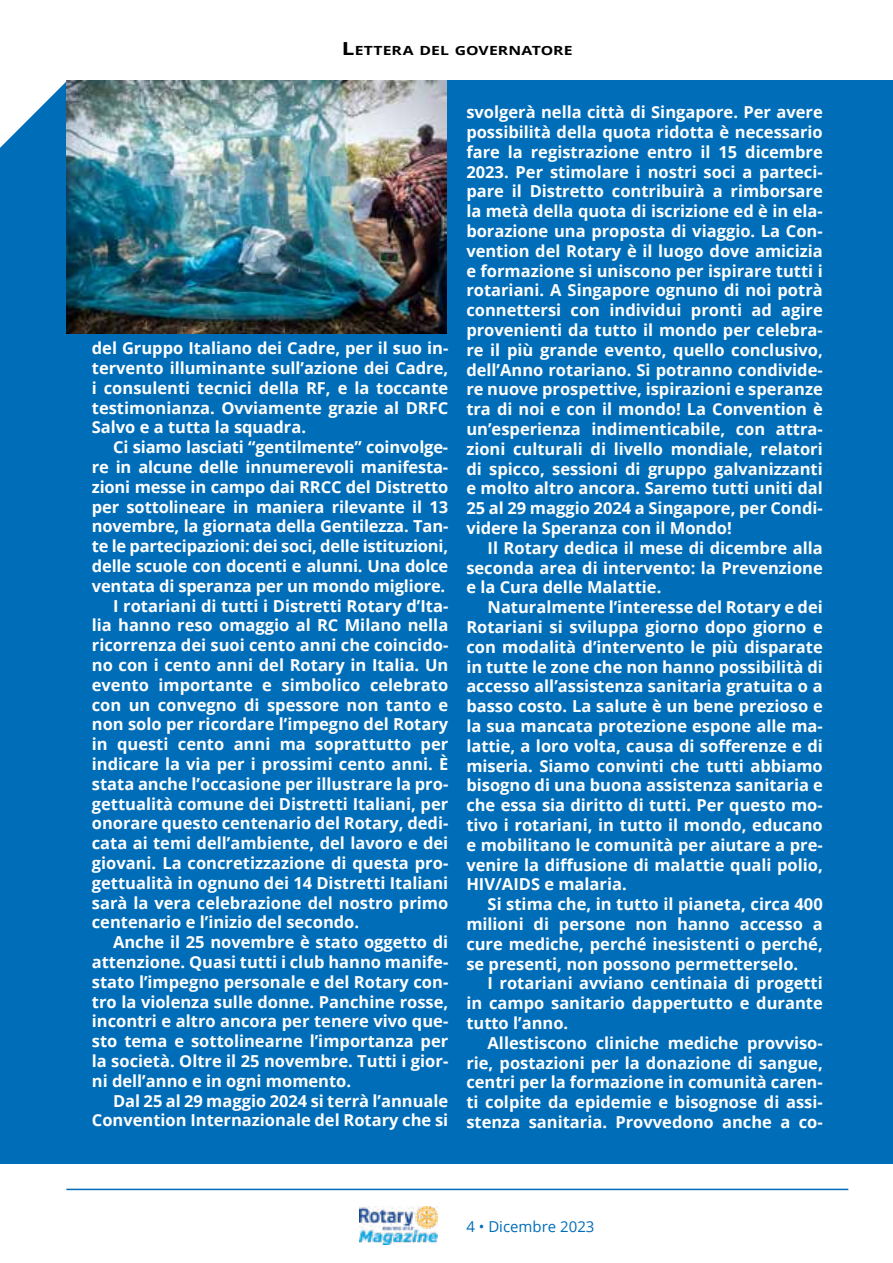
<style>
.page{position:relative;width:893px;height:1263px;background:#fff}
.page>*{position:absolute;margin:0;border:0;box-sizing:border-box;transform-origin:0 0}
.t1{font:700 16.5px "Open Sans";color:#fff}
.t2{font:15px "Open Sans";color:#006db8}
.t3{font:700 12.6px "Open Sans";letter-spacing:.005em;color:#000;scale:1.25 1}
.s1{font-size:18px}
</style>
<div class="page">
<img style="left:359px;top:1206px;width:78px;height:39px">
<hr style="left:66px;top:1189px;width:782px;height:1px;background:#006db8">
<div style="left:0;top:80px;width:893px;height:1084px;background:#006db8"></div>
<svg style="left:0;top:80px;width:66px;height:68px"></svg>
<img style="left:66px;top:80px;width:380px;height:253px">
<p class="t3" style="left:342px;top:42px;width:186px"><span class="s1">L</span> ETTERA DEL GOVERNATORE</p>
<p class="t1" style="left:92px;top:337px;width:358px">del Gruppo Italiano dei Cadre, per il suo in-</p>
<p class="t1" style="left:92px;top:356px;width:358px">tervento illuminante sull’azione dei Cadre,</p>
<p class="t1" style="left:92px;top:376px;width:358px">i consulenti tecnici della RF, e la toccante</p>
<p class="t1" style="left:92px;top:396px;width:358px">testimonianza. Ovviamente grazie al DRFC</p>
<p class="t1" style="left:92px;top:416px;width:216px">Salvo e a tutta la squadra.</p>
<p class="t1" style="left:113px;top:436px;width:337px">Ci siamo lasciati “gentilmente” coinvolge-</p>
<p class="t1" style="left:92px;top:455px;width:358px">re in alcune delle innumerevoli manifesta-</p>
<p class="t1" style="left:92px;top:475px;width:358px">zioni messe in campo dai RRCC del Distretto</p>
<p class="t1" style="left:92px;top:495px;width:358px">per sottolineare in maniera rilevante il 13</p>
<p class="t1" style="left:92px;top:515px;width:358px">novembre, la giornata della Gentilezza. Tan-</p>
<p class="t1" style="left:92px;top:535px;width:358px">te le partecipazioni: dei soci, delle istituzioni,</p>
<p class="t1" style="left:92px;top:554px;width:358px">delle scuole con docenti e alunni. Una dolce</p>
<p class="t1" style="left:92px;top:574px;width:355px">ventata di speranza per un mondo migliore.</p>
<p class="t1" style="left:113px;top:594px;width:337px">I rotariani di tutti i Distretti Rotary d’Ita-</p>
<p class="t1" style="left:92px;top:614px;width:358px">lia hanno reso omaggio al RC Milano nella</p>
<p class="t1" style="left:92px;top:634px;width:358px">ricorrenza dei suoi cento anni che coincido-</p>
<p class="t1" style="left:92px;top:653px;width:358px">no con i cento anni del Rotary in Italia. Un</p>
<p class="t1" style="left:92px;top:673px;width:358px">evento importante e simbolico celebrato</p>
<p class="t1" style="left:92px;top:693px;width:358px">con un convegno di spessore non tanto e</p>
<p class="t1" style="left:92px;top:713px;width:358px">non solo per ricordare l’impegno del Rotary</p>
<p class="t1" style="left:92px;top:733px;width:358px">in questi cento anni ma soprattutto per</p>
<p class="t1" style="left:92px;top:752px;width:358px">indicare la via per i prossimi cento anni. È</p>
<p class="t1" style="left:92px;top:772px;width:358px">stata anche l’occasione per illustrare la pro-</p>
<p class="t1" style="left:92px;top:792px;width:358px">gettualità comune dei Distretti Italiani, per</p>
<p class="t1" style="left:92px;top:812px;width:358px">onorare questo centenario del Rotary, dedi-</p>
<p class="t1" style="left:92px;top:832px;width:358px">cata ai temi dell’ambiente, del lavoro e dei</p>
<p class="t1" style="left:92px;top:851px;width:358px">giovani. La concretizzazione di questa pro-</p>
<p class="t1" style="left:92px;top:871px;width:358px">gettualità in ognuno dei 14 Distretti Italiani</p>
<p class="t1" style="left:92px;top:891px;width:358px">sarà la vera celebrazione del nostro primo</p>
<p class="t1" style="left:92px;top:911px;width:269px">centenario e l’inizio del secondo.</p>
<p class="t1" style="left:113px;top:931px;width:337px">Anche il 25 novembre è stato oggetto di</p>
<p class="t1" style="left:92px;top:950px;width:358px">attenzione. Quasi tutti i club hanno manife-</p>
<p class="t1" style="left:92px;top:970px;width:358px">stato l’impegno personale e del Rotary con-</p>
<p class="t1" style="left:92px;top:990px;width:358px">tro la violenza sulle donne. Panchine rosse,</p>
<p class="t1" style="left:92px;top:1010px;width:358px">incontri e altro ancora per tenere vivo que-</p>
<p class="t1" style="left:92px;top:1030px;width:358px">sto tema e sottolinearne l’importanza per</p>
<p class="t1" style="left:92px;top:1049px;width:358px">la società. Oltre il 25 novembre. Tutti i gior-</p>
<p class="t1" style="left:92px;top:1069px;width:261px">ni dell’anno e in ogni momento.</p>
<p class="t1" style="left:113px;top:1089px;width:337px">Dal 25 al 29 maggio 2024 si terrà l’annuale</p>
<p class="t1" style="left:92px;top:1109px;width:358px">Convention Internazionale del Rotary che si</p>
<p class="t1" style="left:466px;top:100px;width:358px">svolgerà nella città di Singapore. Per avere</p>
<p class="t1" style="left:466px;top:120px;width:358px">possibilità della quota ridotta è necessario</p>
<p class="t1" style="left:466px;top:140px;width:358px">fare la registrazione entro il 15 dicembre</p>
<p class="t1" style="left:466px;top:160px;width:358px">2023. Per stimolare i nostri soci a parteci-</p>
<p class="t1" style="left:466px;top:180px;width:358px">pare il Distretto contribuirà a rimborsare</p>
<p class="t1" style="left:466px;top:199px;width:358px">la metà della quota di iscrizione ed è in ela-</p>
<p class="t1" style="left:466px;top:219px;width:358px">borazione una proposta di viaggio. La Con-</p>
<p class="t1" style="left:466px;top:239px;width:358px">vention del Rotary è il luogo dove amicizia</p>
<p class="t1" style="left:466px;top:259px;width:358px">e formazione si uniscono per ispirare tutti i</p>
<p class="t1" style="left:466px;top:279px;width:358px">rotariani. A Singapore ognuno di noi potrà</p>
<p class="t1" style="left:466px;top:298px;width:358px">connettersi con individui pronti ad agire</p>
<p class="t1" style="left:466px;top:318px;width:358px">provenienti da tutto il mondo per celebra-</p>
<p class="t1" style="left:466px;top:338px;width:358px">re il più grande evento, quello conclusivo,</p>
<p class="t1" style="left:466px;top:358px;width:358px">dell’Anno rotariano. Si potranno condivide-</p>
<p class="t1" style="left:466px;top:378px;width:358px">re nuove prospettive, ispirazioni e speranze</p>
<p class="t1" style="left:466px;top:397px;width:358px">tra di noi e con il mondo! La Convention è</p>
<p class="t1" style="left:466px;top:417px;width:358px">un’esperienza indimenticabile, con attra-</p>
<p class="t1" style="left:466px;top:437px;width:358px">zioni culturali di livello mondiale, relatori</p>
<p class="t1" style="left:466px;top:457px;width:358px">di spicco, sessioni di gruppo galvanizzanti</p>
<p class="t1" style="left:466px;top:477px;width:358px">e molto altro ancora. Saremo tutti uniti dal</p>
<p class="t1" style="left:466px;top:496px;width:358px">25 al 29 maggio 2024 a Singapore, per Condi-</p>
<p class="t1" style="left:466px;top:516px;width:267px">videre la Speranza con il Mondo!</p>
<p class="t1" style="left:488px;top:536px;width:337px">Il Rotary dedica il mese di dicembre alla</p>
<p class="t1" style="left:466px;top:556px;width:358px">seconda area di intervento: la Prevenzione</p>
<p class="t1" style="left:466px;top:576px;width:197px">e la Cura delle Malattie.</p>
<p class="t1" style="left:488px;top:595px;width:337px">Naturalmente l’interesse del Rotary e dei</p>
<p class="t1" style="left:466px;top:615px;width:358px">Rotariani si sviluppa giorno dopo giorno e</p>
<p class="t1" style="left:466px;top:635px;width:358px">con modalità d’intervento le più disparate</p>
<p class="t1" style="left:466px;top:655px;width:358px">in tutte le zone che non hanno possibilità di</p>
<p class="t1" style="left:466px;top:675px;width:358px">accesso all’assistenza sanitaria gratuita o a</p>
<p class="t1" style="left:466px;top:694px;width:358px">basso costo. La salute è un bene prezioso e</p>
<p class="t1" style="left:466px;top:714px;width:358px">la sua mancata protezione espone alle ma-</p>
<p class="t1" style="left:466px;top:734px;width:358px">lattie, a loro volta, causa di sofferenze e di</p>
<p class="t1" style="left:466px;top:754px;width:358px">miseria. Siamo convinti che tutti abbiamo</p>
<p class="t1" style="left:466px;top:774px;width:358px">bisogno di una buona assistenza sanitaria e</p>
<p class="t1" style="left:466px;top:793px;width:358px">che essa sia diritto di tutti. Per questo mo-</p>
<p class="t1" style="left:466px;top:813px;width:358px">tivo i rotariani, in tutto il mondo, educano</p>
<p class="t1" style="left:466px;top:833px;width:358px">e mobilitano le comunità per aiutare a pre-</p>
<p class="t1" style="left:466px;top:853px;width:358px">venire la diffusione di malattie quali polio,</p>
<p class="t1" style="left:466px;top:873px;width:162px">HIV/AIDS e malaria.</p>
<p class="t1" style="left:488px;top:892px;width:337px">Si stima che, in tutto il pianeta, circa 400</p>
<p class="t1" style="left:466px;top:912px;width:358px">milioni di persone non hanno accesso a</p>
<p class="t1" style="left:466px;top:932px;width:358px">cure mediche, perché inesistenti o perché,</p>
<p class="t1" style="left:466px;top:952px;width:333px">se presenti, non possono permetterselo.</p>
<p class="t1" style="left:488px;top:972px;width:337px">I rotariani avviano centinaia di progetti</p>
<p class="t1" style="left:466px;top:991px;width:358px">in campo sanitario dappertutto e durante</p>
<p class="t1" style="left:466px;top:1011px;width:104px">tutto l’anno.</p>
<p class="t1" style="left:488px;top:1031px;width:337px">Allestiscono cliniche mediche provviso-</p>
<p class="t1" style="left:466px;top:1051px;width:358px">rie, postazioni per la donazione di sangue,</p>
<p class="t1" style="left:466px;top:1071px;width:358px">centri per la formazione in comunità caren-</p>
<p class="t1" style="left:466px;top:1090px;width:358px">ti colpite da epidemie e bisognose di assi-</p>
<p class="t1" style="left:466px;top:1110px;width:358px">stenza sanitaria. Provvedono anche a co-</p>
<p class="t2" style="left:466px;top:1216px;width:130px">4 • Dicembre 2023</p>
</div>
